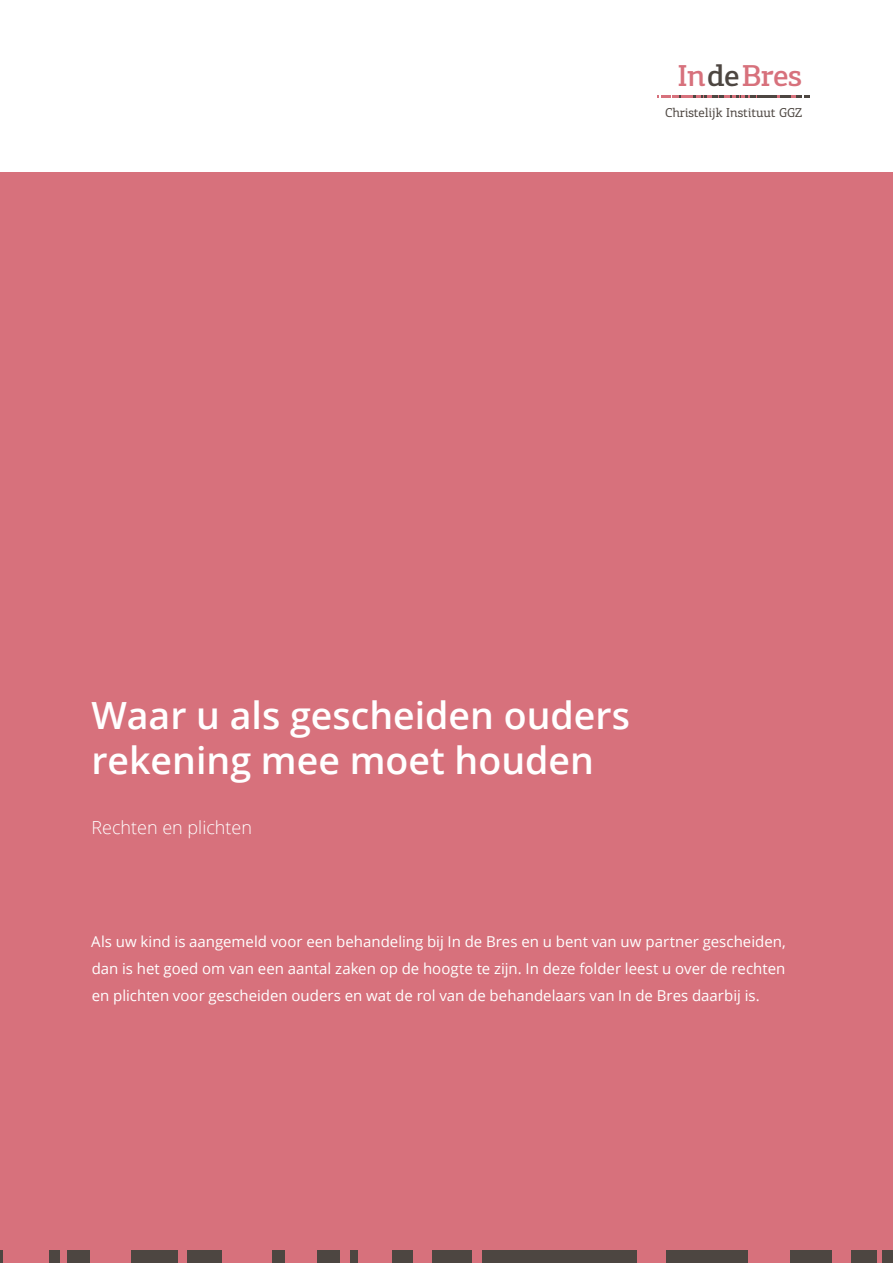
<style>
.page{position:relative;width:893px;height:1263px;background:#fff}
.page>*{position:absolute;margin:0;border:0;box-sizing:border-box;transform-origin:0 0}
.Titel_product{font:600 37.5px "Open Sans";color:#fff}
.t1{font:500 30.45px "PF Centro Slab Pro";letter-spacing:-.015em;color:#d7717c}
.subheader_product{font:300 18px "Open Sans";color:#fff}
.Intro{font:15px/27px "Open Sans";color:#fff;text-align:justify}
.t2{font:12.9px "PF Centro Slab Pro";letter-spacing:-.01em;color:#4d4641}
.s1{color:#4d4641}
</style>
<div class="page">
<hr style="left:684px;top:95px;width:111px;height:3px;background:#d7717c">
<svg style="left:780px;top:95px;width:29px;height:3px"></svg>
<hr style="left:757px;top:95px;width:20px;height:3px;background:#4d4641">
<svg style="left:657px;top:95px;width:27px;height:3px"></svg>
<svg style="left:702px;top:95px;width:22px;height:3px"></svg>
<svg style="left:730px;top:95px;width:26px;height:3px"></svg>
<div style="left:0;top:172px;width:893px;height:1091px;background:#d7717c"></div>
<div style="left:790px;top:1250px;width:42px;height:13px;background:#4d4641"></div>
<div style="left:851px;top:1250px;width:26px;height:13px;background:#4d4641"></div>
<div style="left:883px;top:1250px;width:10px;height:13px;background:#4d4641"></div>
<div style="left:667px;top:1250px;width:81px;height:13px;background:#4d4641"></div>
<div style="left:350px;top:1250px;width:7px;height:13px;background:#4d4641"></div>
<div style="left:432px;top:1250px;width:40px;height:13px;background:#4d4641"></div>
<div style="left:272px;top:1250px;width:13px;height:13px;background:#4d4641"></div>
<div style="left:393px;top:1250px;width:20px;height:13px;background:#4d4641"></div>
<div style="left:482px;top:1250px;width:155px;height:13px;background:#4d4641"></div>
<svg style="left:0;top:1250px;width:2px;height:13px"></svg>
<div style="left:187px;top:1250px;width:34px;height:13px;background:#4d4641"></div>
<div style="left:67px;top:1250px;width:22px;height:13px;background:#4d4641"></div>
<div style="left:49px;top:1250px;width:10px;height:13px;background:#4d4641"></div>
<div style="left:131px;top:1250px;width:46px;height:13px;background:#4d4641"></div>
<div style="left:317px;top:1250px;width:23px;height:13px;background:#4d4641"></div>
<p class="t1" style="left:677px;top:56px;width:127px">In <span class="s1">de</span>Bres</p>
<p class="t2" style="left:665px;top:104px;width:138px">Christelijk Instituut GGZ</p>
<p class="Titel_product" style="left:91px;top:690px;width:540px">Waar u als gescheiden ouders</p>
<p class="Titel_product" style="left:91px;top:735px;width:504px">rekening mee moet houden</p>
<p class="subheader_product" style="left:91px;top:815px;width:162px">Rechten en plichten</p>
<p class="Intro" style="left:91px;top:928px;width:696px">Als uw kind is aangemeld voor een behandeling bij In de Bres en u bent van uw partner gescheiden, dan is het goed om van een aantal zaken op de hoogte te zijn. In deze folder leest u over de rechten en plichten voor gescheiden ouders en wat de rol van de behandelaars van In de Bres daarbij is.</p>
</div>
